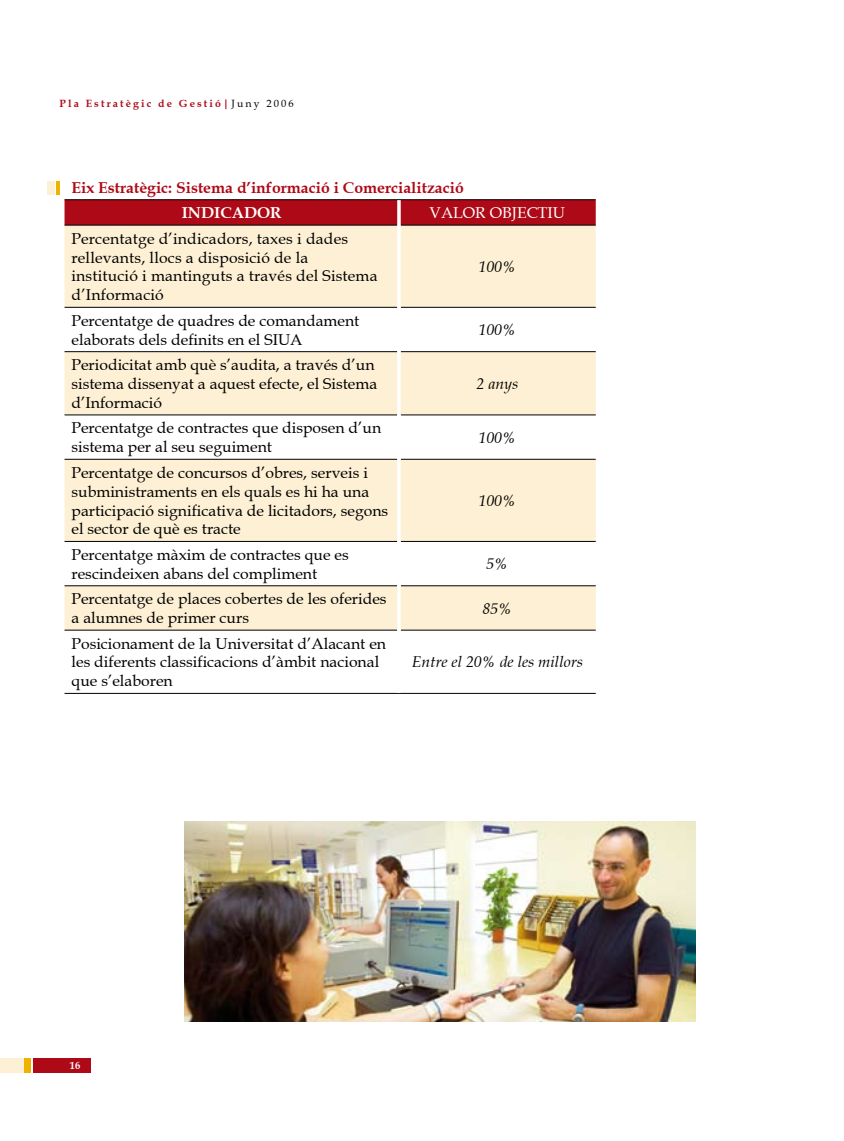
<style>
.page{position:relative;width:844px;height:1141px;background:#fff}
.page>*{position:absolute;margin:0;border:0;box-sizing:border-box;transform-origin:0 0}
.t1{font:15.75px/18.9px "Book Antiqua";color:#000}
.t2{font:700 15.75px "Book Antiqua";color:#ae0917}
.t3{font:italic 15.75px "Book Antiqua";color:#000}
.t4{font:15.75px "Book Antiqua";color:#fff}
.t5{font:700 15.75px "Book Antiqua";color:#fff}
.t6{font:700 10.5px "Book Antiqua";letter-spacing:.2em;color:#ae0917}
.t7{font:700 10.5px "Book Antiqua";color:#fff}
.s1{font-weight:400;color:#000}
</style>
<div class="page">
<div style="left:33px;top:1058px;width:58px;height:15px;background:#ae0917"></div>
<div style="left:0;top:1058px;width:31px;height:15px;background:#fdf0d4"></div>
<div style="left:24px;top:1058px;width:7px;height:15px;background:#efb200"></div>
<svg style="left:64px;top:200px;width:531px;height:25px;background:#aa0a18"></svg>
<svg style="left:64px;top:226px;width:531px;height:404px;fill:#fdf0d4"></svg>
<hr style="left:64px;top:199px;width:335px;height:1px;background:#000">
<hr style="left:399px;top:199px;width:196px;height:1px;background:#000">
<hr style="left:64px;top:225px;width:333px;height:1px;background:#000">
<hr style="left:400px;top:225px;width:195px;height:1px;background:#000">
<hr style="left:64px;top:307px;width:333px;height:1px;background:#000">
<hr style="left:400px;top:307px;width:195px;height:1px;background:#000">
<hr style="left:64px;top:351px;width:333px;height:1px;background:#000">
<hr style="left:400px;top:351px;width:195px;height:1px;background:#000">
<hr style="left:64px;top:414px;width:333px;height:1px;background:#000">
<hr style="left:400px;top:414px;width:195px;height:1px;background:#000">
<hr style="left:64px;top:459px;width:333px;height:1px;background:#000">
<hr style="left:400px;top:459px;width:195px;height:1px;background:#000">
<hr style="left:64px;top:541px;width:333px;height:1px;background:#000">
<hr style="left:400px;top:541px;width:195px;height:1px;background:#000">
<hr style="left:64px;top:585px;width:333px;height:1px;background:#000">
<hr style="left:400px;top:585px;width:195px;height:1px;background:#000">
<hr style="left:64px;top:630px;width:333px;height:1px;background:#000">
<hr style="left:400px;top:630px;width:195px;height:1px;background:#000">
<hr style="left:64px;top:693px;width:335px;height:1px;background:#000">
<hr style="left:399px;top:693px;width:196px;height:1px;background:#000">
<hr style="left:397px;top:200px;width:3px;height:25px;background:#fff">
<hr style="left:397px;top:225px;width:3px;height:82px;background:#fff">
<hr style="left:397px;top:307px;width:3px;height:45px;background:#fff">
<hr style="left:397px;top:352px;width:3px;height:63px;background:#fff">
<hr style="left:397px;top:415px;width:3px;height:44px;background:#fff">
<hr style="left:397px;top:459px;width:3px;height:82px;background:#fff">
<hr style="left:397px;top:541px;width:3px;height:45px;background:#fff">
<hr style="left:397px;top:586px;width:3px;height:44px;background:#fff">
<div style="left:47px;top:181px;width:8px;height:14px;background:#fdf0d4"></div>
<hr style="left:56px;top:181px;width:4px;height:14px;background:#efb200">
<img style="left:185px;top:822px;width:509px;height:200px">
<p class="t6" style="left:60px;top:97px;width:235px">Pla Estratègic de Gestió|<span class="s1">Juny 2006</span></p>
<p class="t2" style="left:71px;top:178px;width:393px">Eix Estratègic: Sistema d’informació i Comercialització</p>
<p class="t5" style="left:182px;top:204px;width:12px">INDICADOR</p>
<p class="t4" style="left:429px;top:203px;width:137px">VALOR OBJECTIU</p>
<p class="t1" style="left:71px;top:229px;width:307px">Percentatge d’indicadors, taxes i dades rellevants, llocs a disposició de la institució i mantinguts a través del Sistema d’Informació</p>
<p class="t3" style="left:478px;top:257px;width:39px">100%</p>
<p class="t1" style="left:71px;top:311px;width:289px">Percentatge de quadres de comandament elaborats dels definits en el SIUA</p>
<p class="t3" style="left:478px;top:321px;width:39px">100%</p>
<p class="t1" style="left:71px;top:355px;width:307px">Periodicitat amb què s’audita, a través d’un sistema dissenyat a aquest efecte, el Sistema d’Informació</p>
<p class="t3" style="left:476px;top:374px;width:43px">2 anys</p>
<p class="t1" style="left:71px;top:419px;width:311px">Percentatge de contractes que disposen d’un sistema per al seu seguiment</p>
<p class="t3" style="left:478px;top:428px;width:39px">100%</p>
<p class="t1" style="left:71px;top:463px;width:318px">Percentatge de concursos d’obres, serveis i subministraments en els quals es hi ha una participació significativa de licitadors, segons el sector de què es tracte</p>
<p class="t3" style="left:478px;top:492px;width:39px">100%</p>
<p class="t1" style="left:71px;top:545px;width:279px">Percentatge màxim de contractes que es rescindeixen abans del compliment</p>
<p class="t3" style="left:486px;top:555px;width:23px">5%</p>
<p class="t1" style="left:71px;top:589px;width:316px">Percentatge de places cobertes de les oferides a alumnes de primer curs</p>
<p class="t3" style="left:482px;top:599px;width:31px">85%</p>
<p class="t1" style="left:71px;top:634px;width:316px">Posicionament de la Universitat d’Alacant en les diferents classificacions d’àmbit nacional que s’elaboren</p>
<p class="t3" style="left:411px;top:653px;width:173px">Entre el 20% de les millors</p>
<p class="t7" style="left:70px;top:1060px;width:7px">16</p>
</div>
